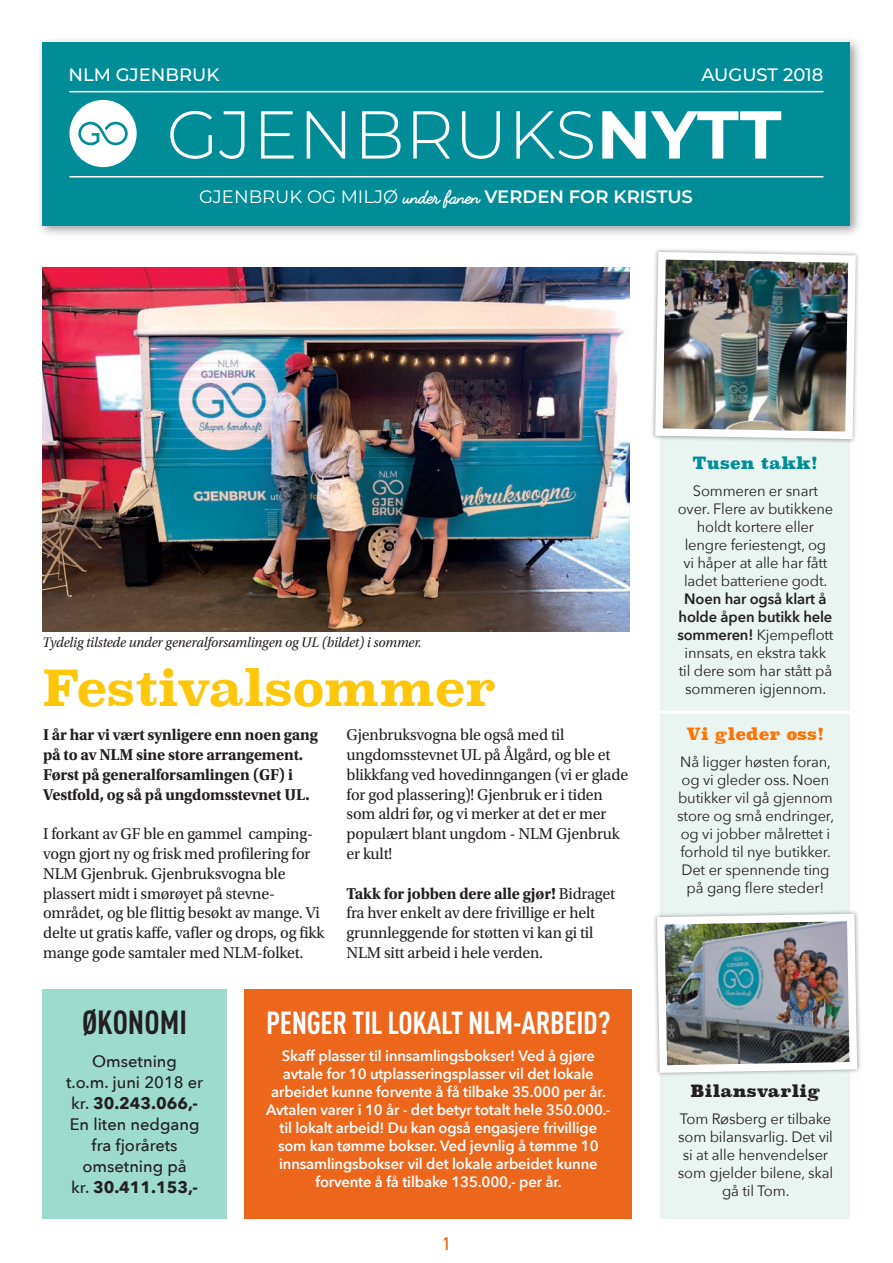
<style>
.page{position:relative;width:893px;height:1263px;background:#fff}
.page>*{position:absolute;margin:0;border:0;box-sizing:border-box;transform-origin:0 0}
.t1{font:300 67.5px "Montserrat";letter-spacing:.005em;color:#fff}
.t2{font:700 49.5px "Superclarendon Rg";letter-spacing:-.01em;color:#fec70c}
.t3{font:700 33px "DIN Cond";color:#231f20}
.t4{font:700 31.5px "DIN Cond";letter-spacing:-.01em;color:#fff}
.t5{font:600 18px "Montserrat";color:#fff}
.t6{font:500 18px "Montserrat";color:#fff}
.t7{font:700 18px "DIN Cond";color:#f36e21}
.t8{font:16.5px/19.8px "Utopia Std";letter-spacing:-.01em;color:#231f20}
.t9{font:700 16.5px/19.8px "Utopia Std";letter-spacing:-.01em;color:#231f20}
.t10{font:500 16.5px/21px "Avenir Next";color:#231f20;text-align:center}
.t11{font:16.5px "Superclarendon Bl";color:#ff7300}
.t12{font:16.5px "Superclarendon Bl";color:#231f20}
.t13{font:16.5px "Superclarendon Bl";color:#008d98}
.t14{font:15px/18px "Avenir Next";letter-spacing:-.01em;color:#231f20;text-align:center}
.t15{font:600 15px/18px "Avenir Next";letter-spacing:-.01em;color:#fff;text-align:center}
.t16{font:italic 14.55px "Utopia Std";letter-spacing:-.01em;color:#231f20;scale:.95 1}
.s1{font-weight:700}
.s2{font-weight:400}
.s3{font-family:"Fabfelt Script";font-weight:700}
.s4{font-weight:600}
</style>
<div class="page">
<div style="left:660px;top:268px;width:190px;height:951px;background:#eaf5f1"></div>
<div style="left:245px;top:989px;width:387px;height:230px;background:#ec671c"></div>
<div style="left:43px;top:989px;width:184px;height:230px;background:#9cdbce"></div>
<hr style="left:647px;top:711px;width:211px;height:3px;background:#fff">
<div style="left:37px;top:36px;width:826px;height:202px;background:#231f20;opacity:.42"></div>
<div style="left:43px;top:42px;width:807px;height:184px;background:#008d98"></div>
<hr style="left:69px;top:91px;width:754px;height:1px;background:#fff">
<hr style="left:69px;top:176px;width:754px;height:1px;background:#fff">
<div style="left:69px;top:100px;width:68px;height:67px;background:#fff;border-radius:50%"></div>
<svg style="left:78px;top:122px;width:50px;height:23px"></svg>
<img style="left:43px;top:268px;width:587px;height:363px">
<img style="left:654px;top:911px;width:207px;height:165px">
<img style="left:652px;top:249px;width:206px;height:193px">
<p class="t6" style="left:68px;top:62px;width:153px">NLM GJENBRUK</p>
<p class="t6" style="left:701px;top:62px;width:124px">AUGUST 2018</p>
<h1 class="t1" style="left:167px;top:89px;width:616px">GJENBRUKS<span class="s1">NYTT</span></h1>
<p class="t5" style="left:199px;top:183px;width:495px"><span class="s2">GJENBRUK OG MILJØ</span> <span class="s3">under fanen</span> VERDEN FOR KRISTUS</p>
<p class="t16" style="left:43px;top:635px;width:401px">Tydelig tilstede under generalforsamlingen og UL (bildet) i sommer.</p>
<h2 class="t2" style="left:43px;top:658px;width:456px">Festivalsommer</h2>
<p class="t9" style="left:43px;top:725px;width:276px">I år har vi vært synligere enn noen gang på to av NLM sine store arrangement.<br>Først på generalforsamlingen (GF) i Vestfold, og så på ungdomsstevnet UL.</p>
<p class="t8" style="left:43px;top:824px;width:283px">I forkant av GF ble en gammel camping&shy;vogn gjort ny og frisk med profilering for NLM Gjenbruk. Gjenbruksvogna ble plassert midt i smørøyet på stevne&shy;området, og ble flittig besøkt av mange. Vi delte ut gratis kaffe, vafler og drops, og fikk mange gode samtaler med NLM-folket.</p>
<p class="t8" style="left:347px;top:725px;width:283px">Gjenbruksvogna ble også med til ungdomsstevnet UL på Ålgård, og ble et blikkfang ved hovedinngangen (vi er glade for god plassering)! Gjenbruk er i tiden som aldri før, og vi merker at det er mer populært blant ungdom - NLM Gjenbruk er kult!</p>
<p class="t8" style="left:347px;top:884px;width:270px"><span class="s1">Takk for jobben dere alle gjør!</span> Bidraget fra hver enkelt av dere frivillige er helt grunnleggende for støtten vi kan gi til NLM sitt arbeid i hele verden.</p>
<h3 class="t3" style="left:82px;top:1002px;width:106px">ØKONOMI</h3>
<p class="t10" style="left:66px;top:1050px;width:139px">Omsetning<br>t.o.m. juni 2018 er kr. <span class="s1">30.243.066,-<br></span>En liten nedgang fra fjorårets omsetning på<br>kr. <span class="s1">30.411.153,-</span></p>
<h3 class="t4" style="left:266px;top:1003px;width:346px">PENGER TIL LOKALT NLM-ARBEID?</h3>
<p class="t15" style="left:266px;top:1046px;width:346px">Skaff plasser til innsamlingsbokser! Ved å gjøre avtale for 10 utplasseringsplasser vil det lokale arbeidet kunne forvente å få tilbake 35.000 per år.<br>Avtalen varer i 10 år - det betyr totalt hele 350.000.- til lokalt arbeid! Du kan også engasjere frivillige som kan tømme bokser. Ved jevnlig å tømme 10 innsamlingsbokser vil det lokale arbeidet kunne forvente å få tilbake 135.000,- per år.</p>
<p class="t7" style="left:443px;top:1233px;width:9px">1</p>
<p class="t13" style="left:693px;top:453px;width:127px">Tusen takk!</p>
<p class="t14" style="left:678px;top:481px;width:157px">Sommeren er snart over. Flere av butikkene holdt kortere eller lengre feriestengt, og vi håper at alle har fått ladet batteriene godt.</p>
<p class="t14" style="left:677px;top:589px;width:158px"><span class="s4">Noen har også klart å holde åpen butikk hele sommeren!</span> Kjempeflott innsats, en ekstra takk til dere som har stått på sommeren igjennom.</p>
<p class="t11" style="left:686px;top:724px;width:140px">Vi gleder oss!</p>
<p class="t14" style="left:677px;top:752px;width:158px">Nå ligger høsten foran, og vi gleder oss. Noen butikker vil gå gjennom store og små endringer, og vi jobber målrettet i forhold til nye butikker.<br>Det er spennende ting på gang flere steder!</p>
<p class="t12" style="left:691px;top:1081px;width:131px">Bilansvarlig</p>
<p class="t14" style="left:678px;top:1109px;width:157px">Tom Røsberg er tilbake som bilansvarlig. Det vil si at alle henvendelser som gjelder bilene, skal gå til Tom.</p>
</div>
